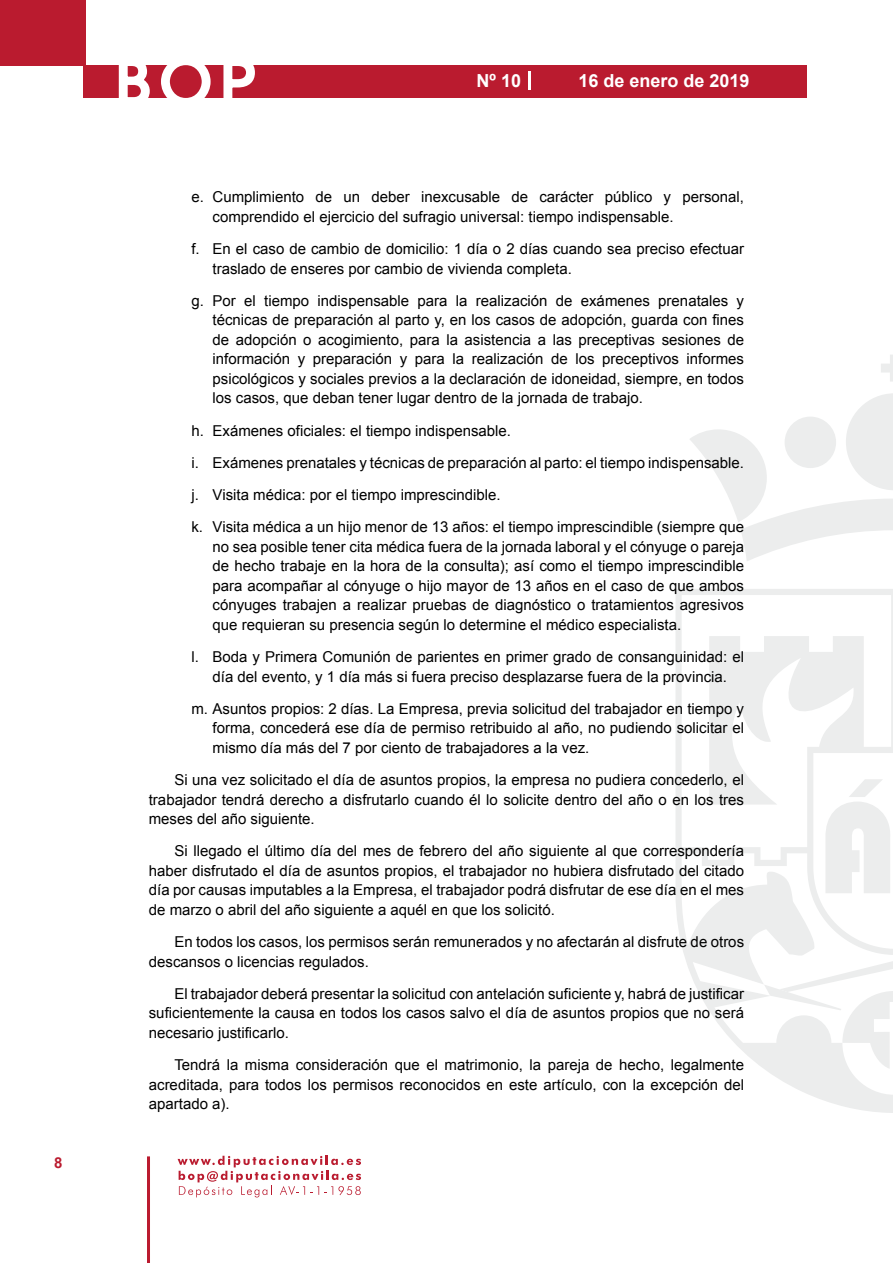
<style>
.page{position:relative;width:893px;height:1263px;background:#fff}
.page>*{position:absolute;margin:0;border:0;box-sizing:border-box;transform-origin:0 0}
.t1{font:500 61.5px "Avant Garde";color:#fff}
.t2{font:700 18px "Arial";color:#fff}
.t3{font:15px/19.5px "Arial";color:#000;text-align:justify}
.t4{font:700 15px "Arial";color:#ba1b2f}
</style>
<div class="page">
<svg style="left:178px;top:1156px;width:183px;height:41px"></svg>
<hr style="left:147px;top:1156px;width:3px;height:107px;background:#ba1b2f">
<div style="left:0;top:0;width:85px;height:66px;background:#ba1b2f"></div>
<div style="left:84px;top:65px;width:723px;height:33px;background:#ba1b2f"></div>
<svg style="left:118px;top:65px;width:32px;height:33px"></svg>
<svg style="left:161px;top:65px;width:50px;height:33px"></svg>
<svg style="left:223px;top:65px;width:32px;height:33px"></svg>
<svg style="left:529px;top:71px;width:2px;height:19px"></svg>
<svg style="left:881px;top:355px;width:12px;height:27px"></svg>
<svg style="left:690px;top:393px;width:203px;height:168px"></svg>
<svg style="left:676px;top:589px;width:217px;height:524px"></svg>
<svg style="left:764px;top:984px;width:129px;height:86px"></svg>
<svg style="left:825px;top:779px;width:66px;height:114px"></svg>
<p class="t4" style="left:54px;top:1153px;width:10px">8</p>
<h1 class="t1" style="left:115px;top:44px;width:141px">BOP</h1>
<p class="t2" style="left:477px;top:69px;width:46px">Nº 10</p>
<p class="t2" style="left:578px;top:69px;width:173px">16 de enero de 2019</p>
<p class="t3" style="left:213px;top:187px;width:533px;text-indent:-21px">e. Cumplimiento de un deber inexcusable de carácter público y personal, comprendido el ejercicio del sufragio universal: tiempo indispensable.</p>
<p class="t3" style="left:213px;top:239px;width:533px;text-indent:-21px">f. En el caso de cambio de domicilio: 1 día o 2 días cuando sea preciso efectuar traslado de enseres por cambio de vivienda completa.</p>
<p class="t3" style="left:213px;top:291px;width:533px;text-indent:-21px">g. Por el tiempo indispensable para la realización de exámenes prenatales y técnicas de preparación al parto y, en los casos de adopción, guarda con fines de adopción o acogimiento, para la asistencia a las preceptivas sesiones de información y preparación y para la realización de los preceptivos informes psicológicos y sociales previos a la declaración de idoneidad, siempre, en todos los casos, que deban tener lugar dentro de la jornada de trabajo.</p>
<p class="t3" style="left:191px;top:414px;width:554px;line-height:32.2px;text-align:left">h. Exámenes oficiales: el tiempo indispensable.<br>i. Exámenes prenatales y técnicas de preparación al parto: el tiempo indispensable. j. Visita médica: por el tiempo imprescindible.<br>k. Visita médica a un hijo menor de 13 años: el tiempo imprescindible (siempre que</p>
<p class="t3" style="left:213px;top:537px;width:533px">no sea posible tener cita médica fuera de la jornada laboral y el cónyuge o pareja de hecho trabaje en la hora de la consulta); así como el tiempo imprescindible para acompañar al cónyuge o hijo mayor de 13 años en el caso de que ambos cónyuges trabajen a realizar pruebas de diagnóstico o tratamientos agresivos que requieran su presencia según lo determine el médico especialista.</p>
<p class="t3" style="left:191px;top:647px;width:554px;text-align:center">l. Boda y Primera Comunión de parientes en primer grado de consanguinidad: el día del evento, y 1 día más si fuera preciso desplazarse fuera de la provincia.</p>
<p class="t3" style="left:213px;top:699px;width:533px;text-indent:-21px">m. Asuntos propios: 2 días. La Empresa, previa solicitud del trabajador en tiempo y forma, concederá ese día de permiso retribuido al año, no pudiendo solicitar el mismo día más del 7 por ciento de trabajadores a la vez.</p>
<p class="t3" style="left:149px;top:770px;width:597px;text-indent:26px">Si una vez solicitado el día de asuntos propios, la empresa no pudiera concederlo, el trabajador tendrá derecho a disfrutarlo cuando él lo solicite dentro del año o en los tres meses del año siguiente.</p>
<p class="t3" style="left:149px;top:841px;width:597px;text-indent:26px">Si llegado el último día del mes de febrero del año siguiente al que correspondería haber disfrutado el día de asuntos propios, el trabajador no hubiera disfrutado del citado día por causas imputables a la Empresa, el trabajador podrá disfrutar de ese día en el mes de marzo o abril del año siguiente a aquél en que los solicitó.</p>
<p class="t3" style="left:149px;top:932px;width:597px;text-indent:26px">En todos los casos, los permisos serán remunerados y no afectarán al disfrute de otros descansos o licencias regulados.</p>
<p class="t3" style="left:149px;top:984px;width:597px;text-indent:26px">El trabajador deberá presentar la solicitud con antelación suficiente y, habrá de justificar suficientemente la causa en todos los casos salvo el día de asuntos propios que no será necesario justificarlo.</p>
<p class="t3" style="left:149px;top:1055px;width:597px;text-indent:26px">Tendrá la misma consideración que el matrimonio, la pareja de hecho, legalmente acreditada, para todos los permisos reconocidos en este artículo, con la excepción del apartado a).</p>
</div>
